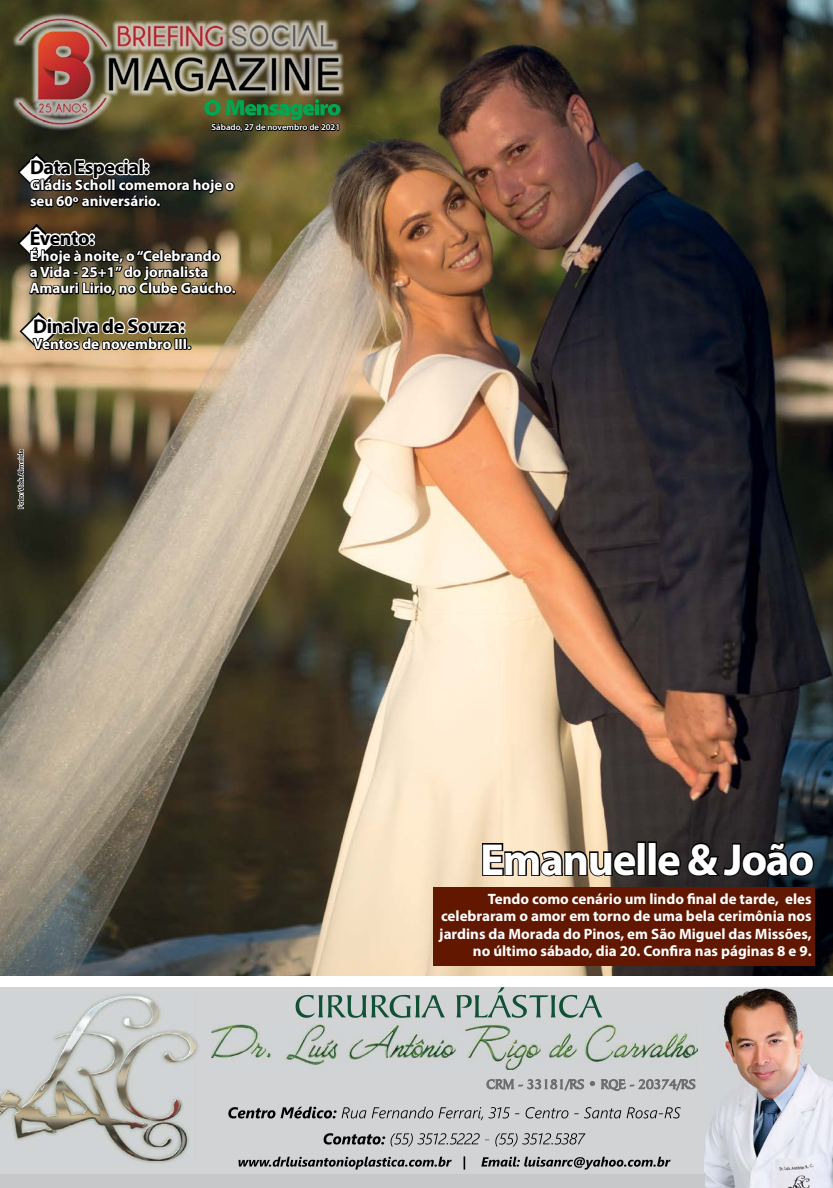
<style>
.page{position:relative;width:833px;height:1188px;background:#fff}
.page>*{position:absolute;margin:0;border:0;box-sizing:border-box;transform-origin:0 0}
.t1{font:700 45px "Myriad Pro";letter-spacing:-.03em;color:#fff}
.t2{font:700 20px "Myriad Pro";letter-spacing:-.02em;color:#000}
.t3{font:700 15px/16.2px "Myriad Pro";color:#fff}
.t4{font:600 8.88px "Myriad Pro";color:#fff}
.t5{font:600 7.5px "Myriad Pro";color:#000}
.s1{color:#fff}
</style>
<div class="page">
<img style="left:0;top:0;width:833px;height:975px">
<img style="left:11px;top:12px;width:334px;height:119px">
<svg style="left:17px;top:448px;width:8px;height:61px"></svg>
<div style="left:433px;top:886px;width:382px;height:79px;background:#611700"></div>
<svg style="left:481px;top:841px;width:156px;height:36px;background:#7f7361"></svg>
<div style="left:636px;top:841px;width:10px;height:34px;border:2px solid #000"></div>
<div style="left:647px;top:841px;width:10px;height:34px;border:2px solid #000"></div>
<svg style="left:656px;top:840px;width:159px;height:37px;background:#1b1d21"></svg>
<div style="left:0;top:987px;width:704px;height:186px;background:#d1d3d4"></div>
<svg style="left:295px;top:987px;width:307px;height:30px;background:#a8b8b2"></svg>
<div style="left:0;top:991px;width:200px;height:173px;background:#d1d3d4"></div>
<img style="left:0;top:995px;width:196px;height:165px">
<img style="left:211px;top:1024px;width:486px;height:45px">
<svg style="left:228px;top:1076px;width:468px;height:94px;background:#bdbfc0"></svg>
<img style="left:704px;top:987px;width:129px;height:200px">
<div style="left:0;top:1173px;width:704px;height:14px;background:#c7c8ca"></div>
<img style="left:15px;top:99px;width:325px;height:312px">
<p class="t4" style="left:212px;top:121px;width:130px">Sábado, 27 de novembro de 2021</p>
<h2 class="t2" style="left:30px;top:154px;width:120px">Data Especial:</h2>
<p class="t3" style="left:30px;top:176px;width:206px">Gládis Scholl comemora hoje o seu 60º aniversário.</p>
<h2 class="t2" style="left:30px;top:225px;width:66px">Evento:</h2>
<p class="t3" style="left:30px;top:247px;width:207px">É hoje à noite, o “Celebrando<br>a Vida - 25+1” do jornalista<br>Amauri Lirio, no Clube Gaúcho.</p>
<h2 class="t2" style="left:19px;top:313px;width:168px"><span class="s1">◆</span>Dinalva de Souza:</h2>
<p class="t3" style="left:33px;top:335px;width:159px">Ventos de novembro III.</p>
<p class="t5" style="left:16px;top:509px;width:61px;rotate:-90deg">Foto: Vick Almeida</p>
<h1 class="t1" style="left:480px;top:829px;width:335px">Emanuelle &amp; João</h1>
<p class="t3" style="left:439px;top:888px;width:374px;line-height:17.5px;text-align:right">Tendo como cenário um lindo final de tarde, eles celebraram o amor em torno de uma bela cerimônia nos jardins da Morada do Pinos, em São Miguel das Missões, no último sábado, dia 20. Confira nas páginas 8 e 9.</p>
</div>
